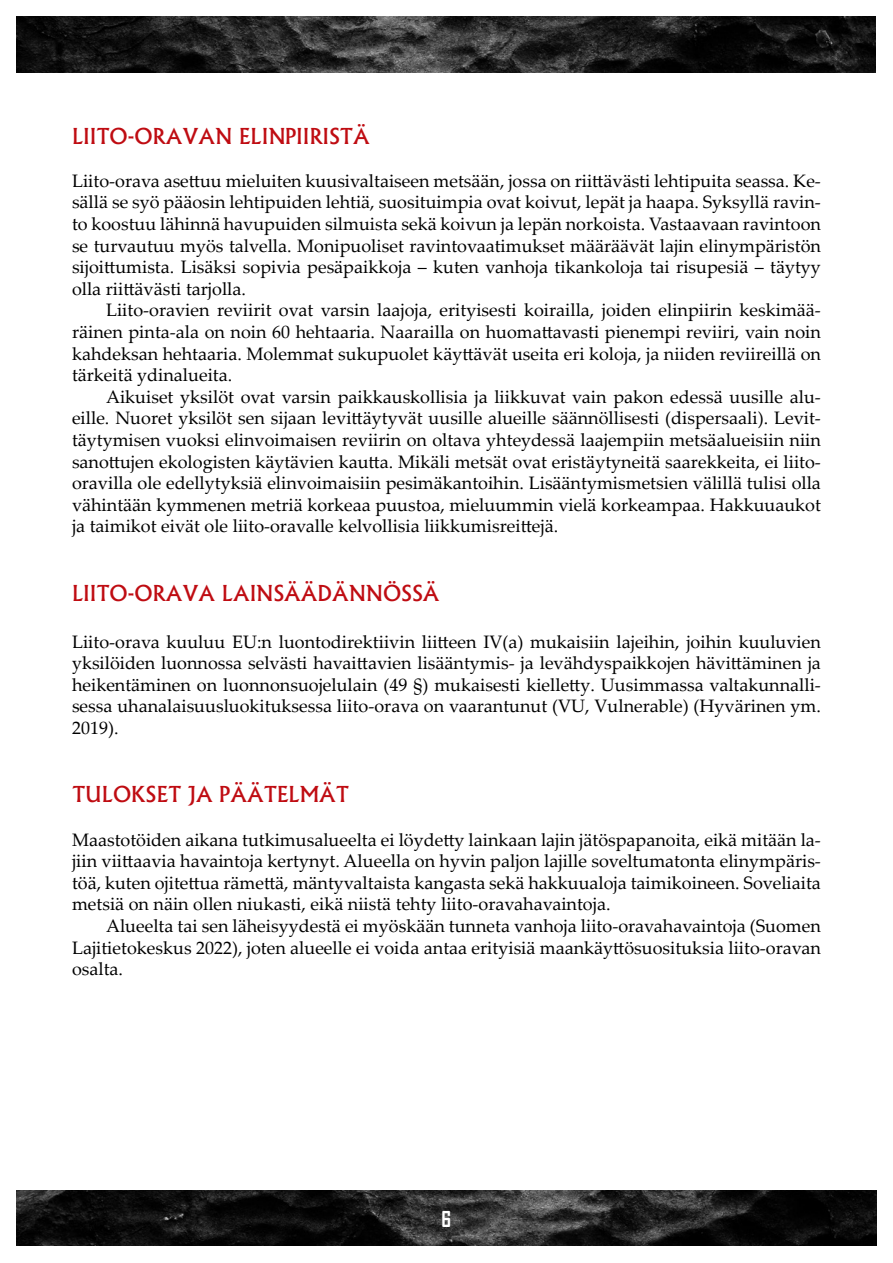
<style>
.page{position:relative;width:893px;height:1263px;background:#fff}
.page>*{position:absolute;margin:0;border:0;box-sizing:border-box;transform-origin:0 0}
.Perusotsikko{font:500 21px "Albertus";color:#bf0c12}
.t1{font:700 21px "Agency FB";color:#fff}
.Perusteksti{font:18px/21.6px "Palatino Linotype";color:#000;text-align:justify}
.Leipäteksti{font:18px/21.6px "Palatino Linotype";color:#000;text-align:justify}
</style>
<div class="page">
<img style="left:17px;top:1191px;width:859px;height:55px">
<img style="left:17px;top:17px;width:859px;height:55px">
<p class="Perusotsikko" style="left:72px;top:123px;width:299px">LIITO-ORAVAN ELINPIIRISTÄ</p>
<p class="Perusteksti" style="left:72px;top:169px;width:750px">Liito-orava asettuu mieluiten kuusivaltaiseen metsään, jossa on riittävästi lehtipuita seassa. Ke&shy;sällä se syö pääosin lehtipuiden lehtiä, suosituimpia ovat koivut, lepät ja haapa. Syksyllä ravin&shy;to koostuu lähinnä havupuiden silmuista sekä koivun ja lepän norkoista. Vastaavaan ravintoon se turvautuu myös talvella. Monipuoliset ravintovaatimukset määräävät lajin elinympäristön sijoittumista. Lisäksi sopivia pesäpaikkoja – kuten vanhoja tikankoloja tai risupesiä – täytyy olla riittävästi tarjolla.</p>
<p class="Leipäteksti" style="left:72px;top:299px;width:750px;text-indent:34px">Liito-oravien reviirit ovat varsin laajoja, erityisesti koirailla, joiden elinpiirin keskimää&shy;räinen pinta-ala on noin 60 hehtaaria. Naarailla on huomattavasti pienempi reviiri, vain noin kahdeksan hehtaaria. Molemmat sukupuolet käyttävät useita eri koloja, ja niiden reviireillä on tärkeitä ydinalueita.</p>
<p class="Leipäteksti" style="left:72px;top:385px;width:750px;text-indent:34px">Aikuiset yksilöt ovat varsin paikkauskollisia ja liikkuvat vain pakon edessä uusille alu&shy;eille. Nuoret yksilöt sen sijaan levittäytyvät uusille alueille säännöllisesti (dispersaali). Levit&shy;täytymisen vuoksi elinvoimaisen reviirin on oltava yhteydessä laajempiin metsäalueisiin niin sanottujen ekologisten käytävien kautta. Mikäli metsät ovat eristäytyneitä saarekkeita, ei liito&shy;oravilla ole edellytyksiä elinvoimaisiin pesimäkantoihin. Lisääntymismetsien välillä tulisi olla vähintään kymmenen metriä korkeaa puustoa, mieluummin vielä korkeampaa. Hakkuuaukot ja taimikot eivät ole liito-oravalle kelvollisia liikkumisreittejä.</p>
<p class="Perusotsikko" style="left:72px;top:580px;width:369px">LIITO-ORAVA LAINSÄÄDÄNNÖSSÄ</p>
<p class="Perusteksti" style="left:72px;top:630px;width:750px">Liito-orava kuuluu EU:n luontodirektiivin liitteen IV(a) mukaisiin lajeihin, joihin kuuluvien yksilöiden luonnossa selvästi havaittavien lisääntymis- ja levähdyspaikkojen hävittäminen ja heikentäminen on luonnonsuojelulain (49 §) mukaisesti kielletty. Uusimmassa valtakunnalli&shy;sessa uhanalaisuusluokituksessa liito-orava on vaarantunut (VU, Vulnerable) (Hyvärinen ym.<br>2019).</p>
<p class="Perusotsikko" style="left:72px;top:782px;width:278px">TULOKSET JA PÄÄTELMÄT</p>
<p class="Perusteksti" style="left:72px;top:828px;width:750px">Maastotöiden aikana tutkimusalueelta ei löydetty lainkaan lajin jätöspapanoita, eikä mitään la&shy;jiin viittaavia havaintoja kertynyt. Alueella on hyvin paljon lajille soveltumatonta elinympäris&shy;töä, kuten ojitettua rämettä, mäntyvaltaista kangasta sekä hakkuualoja taimikoineen. Soveliaita metsiä on näin ollen niukasti, eikä niistä tehty liito-oravahavaintoja.</p>
<p class="Leipäteksti" style="left:72px;top:914px;width:750px;text-indent:34px">Alueelta tai sen läheisyydestä ei myöskään tunneta vanhoja liito-oravahavaintoja (Suomen Lajitietokeskus 2022), joten alueelle ei voida antaa erityisiä maankäyttösuosituksia liito-oravan osalta.</p>
<p class="t1" style="left:442px;top:1206px;width:11px">6</p>
</div>
